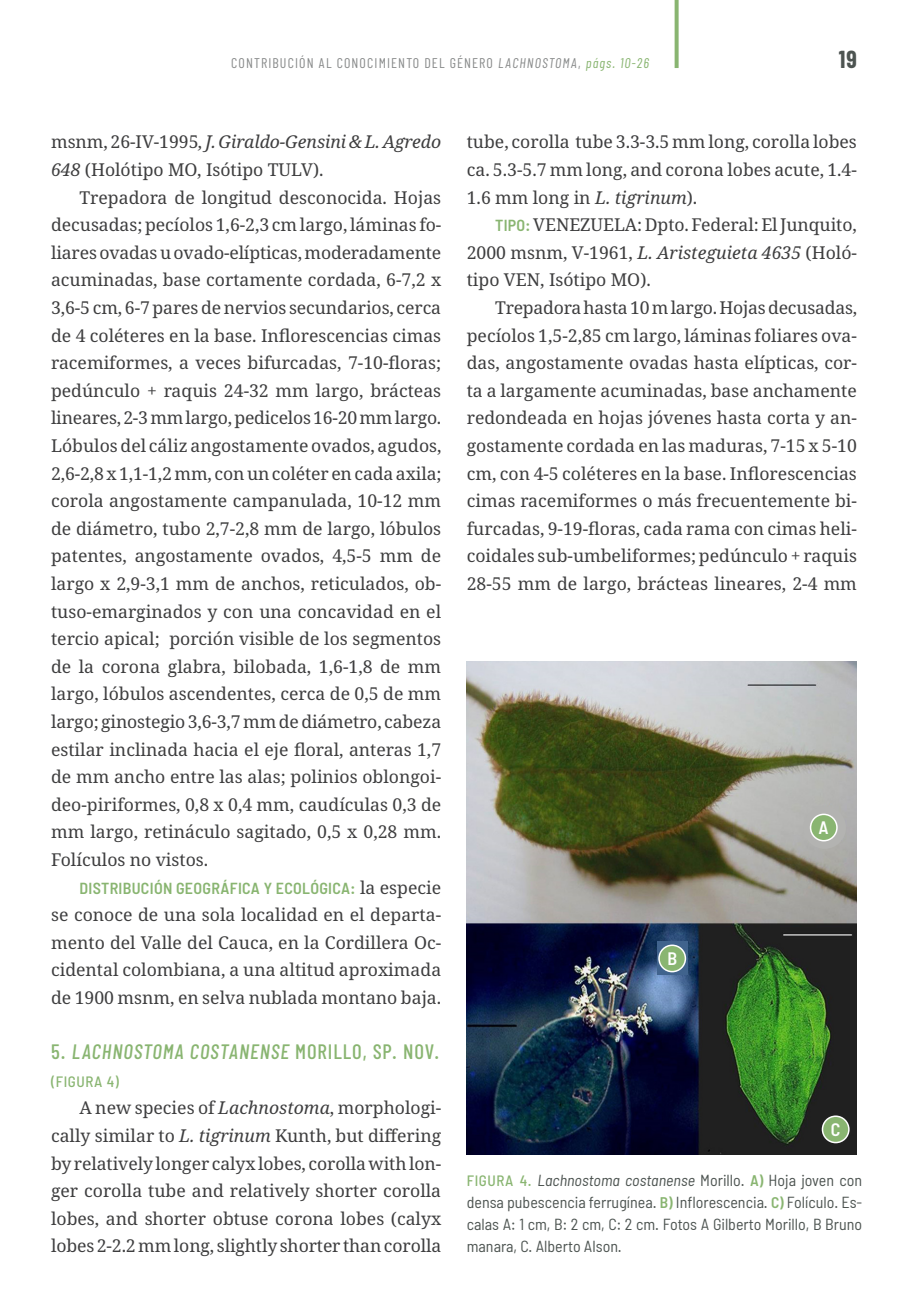
<style>
.page{position:relative;width:908px;height:1304px;background:#fff}
.page>*{position:absolute;margin:0;border:0;box-sizing:border-box;transform-origin:0 0}
.t1{font:700 24px "Barlow Condensed";color:#4d5451}
.t2{font:italic 500 20.8px "Barlow Condensed";letter-spacing:.045em;color:#89b571}
.t3{font:600 semi-condensed 18px "Barlow";color:#fff}
.t4{font:17.6px/27.6px "Noto Serif";color:#3e3e3f;text-align:justify}
.t5{font:semi-condensed 16px/22px "Barlow";color:#4d5451;text-align:justify}
.t6{font:600 semi-condensed 16px "Barlow";letter-spacing:.02em;color:#89b571}
.t7{font:500 semi-condensed 15px "Barlow";letter-spacing:.04em;color:#89b571}
.t8{font:14px "Barlow Condensed";letter-spacing:.08em;color:#898b8b}
.s1{font-style:italic}
.s2{font-style:italic;color:#89b571}
.s3{font-family:"Noto Serif";font-weight:400;font-stretch:normal;font-size:17.6px;color:#3e3e3f}
.s4{font-style:normal}
.s5{font-family:"Barlow";font-weight:600;font-stretch:semi-condensed;font-size:16px;color:#89b571}
.s6{font-weight:500;font-size:15px;color:#89b571}
.s7{font-weight:600;font-size:15.4px;color:#89b571}
</style>
<div class="page">
<svg style="left:674px;top:0;width:4px;height:68px"></svg>
<img style="left:466px;top:662px;width:390px;height:492px">
<div style="left:802px;top:806px;width:43px;height:43px;background:#b3b3b1;border-radius:50%"></div>
<div style="left:810px;top:814px;width:26px;height:27px;background:#89b571;border-radius:50%"></div>
<div style="left:809px;top:814px;width:28px;height:27px;border:2px solid #fff;border-radius:50%"></div>
<svg style="left:656px;top:941px;width:31px;height:34px"></svg>
<div style="left:658px;top:945px;width:27px;height:27px;background:#89b571;border-radius:50%"></div>
<div style="left:658px;top:945px;width:27px;height:27px;border:2px solid #fff;border-radius:50%"></div>
<div style="left:821px;top:1100px;width:33px;height:34px;background:#202020"></div>
<div style="left:822px;top:1116px;width:26px;height:27px;background:#89b571;border-radius:50%"></div>
<div style="left:821px;top:1115px;width:28px;height:28px;border:2px solid #fff;border-radius:50%"></div>
<p class="t8" style="left:231px;top:54px;width:419px">CONTRIBUCIÓN AL CONOCIMIENTO DEL GÉNERO <span class="s1">LACHNOSTOMA</span>, <span class="s2">págs. 10-26</span></p>
<h1 class="t1" style="left:838px;top:44px;width:19px">19</h1>
<p class="t4" style="left:51px;top:129px;width:391px">msnm, 26-IV-1995<span class="s1">, J. Giraldo-Gensini &amp; L. Agredo<br>648</span> (Holótipo MO, Isótipo TULV).</p>
<p class="t4" style="left:51px;top:184px;width:392px;text-indent:28px">Trepadora de longitud desconocida. Hojas decusadas; pecíolos 1,6-2,3 cm largo, láminas fo&shy;liares ovadas u ovado-elípticas, moderadamente acuminadas, base cortamente cordada, 6-7,2 x 3,6-5 cm, 6-7 pares de nervios secundarios, cerca de 4 coléteres en la base. Inflorescencias cimas racemiformes, a veces bifurcadas, 7-10-floras; pedúnculo + raquis 24-32 mm largo, brácteas lineares, 2-3 mm largo, pedicelos 16-20 mm largo.<br>Lóbulos del cáliz angostamente ovados, agudos, 2,6-2,8 x 1,1-1,2 mm, con un coléter en cada axila; corola angostamente campanulada, 10-12 mm de diámetro, tubo 2,7-2,8 mm de largo, lóbulos patentes, angostamente ovados, 4,5-5 mm de largo x 2,9-3,1 mm de anchos, reticulados, ob&shy;tuso-emarginados y con una concavidad en el tercio apical; porción visible de los segmentos de la corona glabra, bilobada, 1,6-1,8 de mm largo, lóbulos ascendentes, cerca de 0,5 de mm largo; ginostegio 3,6-3,7 mm de diámetro, cabeza estilar inclinada hacia el eje floral, anteras 1,7 de mm ancho entre las alas; polinios oblongoi&shy;deo-piriformes, 0,8 x 0,4 mm, caudículas 0,3 de mm largo, retináculo sagitado, 0,5 x 0,28 mm.<br>Folículos no vistos.</p>
<p class="t6" style="left:79px;top:878px;width:363px">DISTRIBUCIÓN GEOGRÁFICA Y ECOLÓGICA: <span class="s3">la especie</span></p>
<p class="t4" style="left:51px;top:902px;width:391px">se conoce de una sola localidad en el departa&shy;mento del Valle del Cauca, en la Cordillera Oc&shy;cidental colombiana, a una altitud aproximada de 1900 msnm, en selva nublada montano baja.</p>
<p class="t2" style="left:51px;top:1039px;width:389px"><span class="s4">5.</span> LACHNOSTOMA COSTANENSE <span class="s4">MORILLO, SP. NOV.</span></p>
<p class="t7" style="left:51px;top:1072px;width:69px">(FIGURA 4)</p>
<p class="t4" style="left:51px;top:1095px;width:391px;text-indent:28px">A new species of <span class="s1">Lachnostoma</span>, morphologi&shy;cally similar to <span class="s1">L. tigrinum</span> Kunth, but differing by relatively longer calyx lobes, corolla with lon&shy;ger corolla tube and relatively shorter corolla lobes, and shorter obtuse corona lobes (calyx lobes 2-2.2 mm long, slightly shorter than corolla</p>
<p class="t4" style="left:466px;top:129px;width:391px">tube, corolla tube 3.3-3.5 mm long, corolla lobes ca. 5.3-5.7 mm long, and corona lobes acute, 1.4- 1.6 mm long in <span class="s1">L. tigrinum</span>).</p>
<p class="t4" style="left:466px;top:212px;width:391px;text-indent:28px"><span class="s5">TIPO:</span> VENEZUELA: Dpto. Federal: El Junquito, 2000 msnm, V-1961, <span class="s1">L. Aristeguieta 4635</span> (Holó&shy;tipo VEN, Isótipo MO).</p>
<p class="t4" style="left:466px;top:294px;width:391px;text-indent:28px">Trepadora hasta 10 m largo. Hojas decusadas, pecíolos 1,5-2,85 cm largo, láminas foliares ova&shy;das, angostamente ovadas hasta elípticas, cor&shy;ta a largamente acuminadas, base anchamente redondeada en hojas jóvenes hasta corta y an&shy;gostamente cordada en las maduras, 7-15 x 5-10 cm, con 4-5 coléteres en la base. Inflorescencias cimas racemiformes o más frecuentemente bi&shy;furcadas, 9-19-floras, cada rama con cimas heli&shy;coidales sub-umbeliformes; pedúnculo + raquis 28-55 mm de largo, brácteas lineares, 2-4 mm</p>
<p class="t3" style="left:667px;top:947px;width:11px">B</p>
<p class="t3" style="left:818px;top:816px;width:12px">A</p>
<p class="t3" style="left:830px;top:1118px;width:11px">C</p>
<p class="t5" style="left:466px;top:1169px;width:397px"><span class="s6">FIGURA 4.</span> <span class="s1">Lachnostoma costanense</span> Morillo. <span class="s7">A)</span> Hoja joven con densa pubescencia ferrugínea. <span class="s7">B)</span> Inflorescencia. <span class="s7">C)</span> Folículo. Es&shy;calas A: 1 cm, B: 2 cm, C: 2 cm. Fotos A Gilberto Morillo, B Bruno manara, C. Alberto Alson.</p>
</div>
